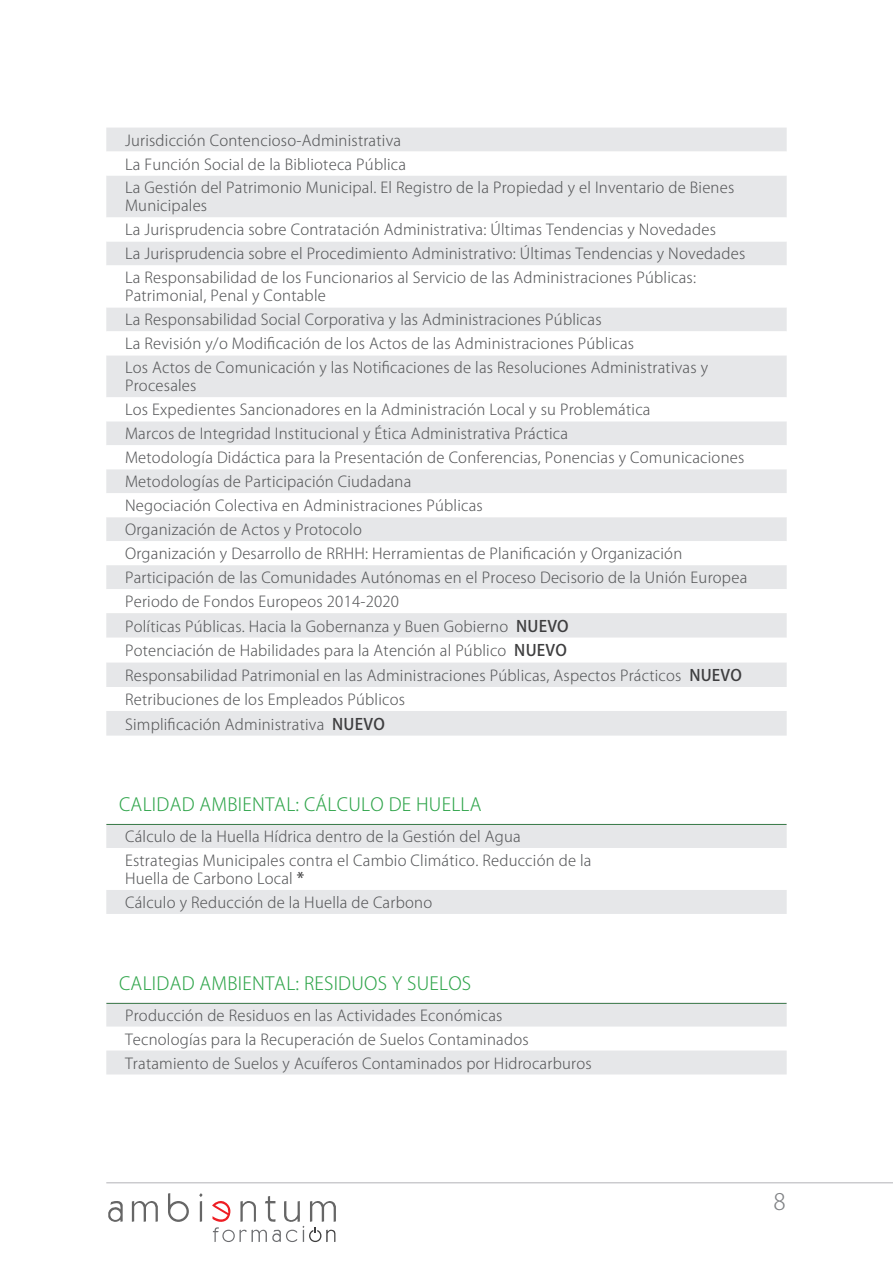
<style>
.page{position:relative;width:893px;height:1263px;background:#fff}
.page>*{position:absolute;margin:0;border:0;box-sizing:border-box;transform-origin:0 0}
.t1{font:300 22.5px "Koz Go Pr 6 N";color:#808285}
.t2{font:300 18px "Koz Go Pr 6 N";letter-spacing:.015em;color:#30a54b}
.t3{font:300 15px/24.2px "Koz Go Pr 6 N";letter-spacing:.015em;color:#57585a}
.s1{font-weight:500;font-size:15.75px;color:#3e3e3f}
</style>
<div class="page">
<hr style="left:106px;top:1182px;width:787px;height:1px;background:#b2b3b7">
<svg style="left:108px;top:1201px;width:15px;height:21px"></svg>
<svg style="left:199px;top:1193px;width:4px;height:29px"></svg>
<svg style="left:132px;top:1201px;width:26px;height:21px"></svg>
<svg style="left:168px;top:1193px;width:21px;height:29px"></svg>
<svg style="left:212px;top:1196px;width:124px;height:46px"></svg>
<div style="left:106px;top:128px;width:681px;height:608px;background:#e6e7e9"></div>
<svg style="left:106px;top:152px;width:681px;height:559px"></svg>
<svg style="left:106px;top:826px;width:681px;height:88px;fill:#e6e7e9"></svg>
<hr style="left:105px;top:822px;width:684px;height:4px;background:#231f20;opacity:.4">
<svg style="left:106px;top:1005px;width:681px;height:69px;fill:#e6e7e9"></svg>
<hr style="left:105px;top:1001px;width:684px;height:4px;background:#231f20;opacity:.4">
<p class="t3" style="left:125px;top:128px;width:611px">Jurisdicción Contencioso-Administrativa<br>La Función Social de la Biblioteca Pública<br>La Gestión del Patrimonio Municipal. El Registro de la Propiedad y el Inventario de Bienes</p>
<p class="t3" style="left:125px;top:194px;width:622px">Municipales<br>La Jurisprudencia sobre Contratación Administrativa: Últimas Tendencias y Novedades<br>La Jurisprudencia sobre el Procedimiento Administrativo: Últimas Tendencias y Novedades La Responsabilidad de los Funcionarios al Servicio de las Administraciones Públicas:</p>
<p class="t3" style="left:125px;top:284px;width:585px">Patrimonial, Penal y Contable<br>La Responsabilidad Social Corporativa y las Administraciones Públicas<br>La Revisión y/o Modificación de los Actos de las Administraciones Públicas<br>Los Actos de Comunicación y las Notificaciones de las Resoluciones Administrativas y</p>
<p class="t3" style="left:125px;top:374px;width:624px">Procesales<br>Los Expedientes Sancionadores en la Administración Local y su Problemática<br>Marcos de Integridad Institucional y Ética Administrativa Práctica<br>Metodología Didáctica para la Presentación de Conferencias, Ponencias y Comunicaciones Metodologías de Participación Ciudadana<br>Negociación Colectiva en Administraciones Públicas<br>Organización de Actos y Protocolo<br>Organización y Desarrollo de RRHH: Herramientas de Planificación y Organización Participación de las Comunidades Autónomas en el Proceso Decisorio de la Unión Europea Periodo de Fondos Europeos 2014-2020<br>Políticas Públicas. Hacia la Gobernanza y Buen Gobierno <span class="s1">NUEVO<br></span>Potenciación de Habilidades para la Atención al Público <span class="s1">NUEVO<br></span>Responsabilidad Patrimonial en las Administraciones Públicas, Aspectos Prácticos <span class="s1">NUEVO </span>Retribuciones de los Empleados Públicos<br>Simplificación Administrativa <span class="s1">NUEVO</span></p>
<p class="t2" style="left:119px;top:794px;width:364px">CALIDAD AMBIENTAL: CÁLCULO DE HUELLA</p>
<p class="t3" style="left:125px;top:825px;width:468px">Cálculo de la Huella Hídrica dentro de la Gestión del Agua<br>Estrategias Municipales contra el Cambio Climático. Reducción de la</p>
<p class="t3" style="left:125px;top:867px;width:309px">Huella de Carbono Local <span class="s1">*<br></span>Cálculo y Reducción de la Huella de Carbono</p>
<p class="t2" style="left:119px;top:973px;width:354px">CALIDAD AMBIENTAL: RESIDUOS Y SUELOS</p>
<p class="t3" style="left:125px;top:1003px;width:468px">Producción de Residuos en las Actividades Económicas<br>Tecnologías para la Recuperación de Suelos Contaminados<br>Tratamiento de Suelos y Acuíferos Contaminados por Hidrocarburos</p>
<h1 class="t1" style="left:773px;top:1189px;width:14px">8</h1>
</div>
